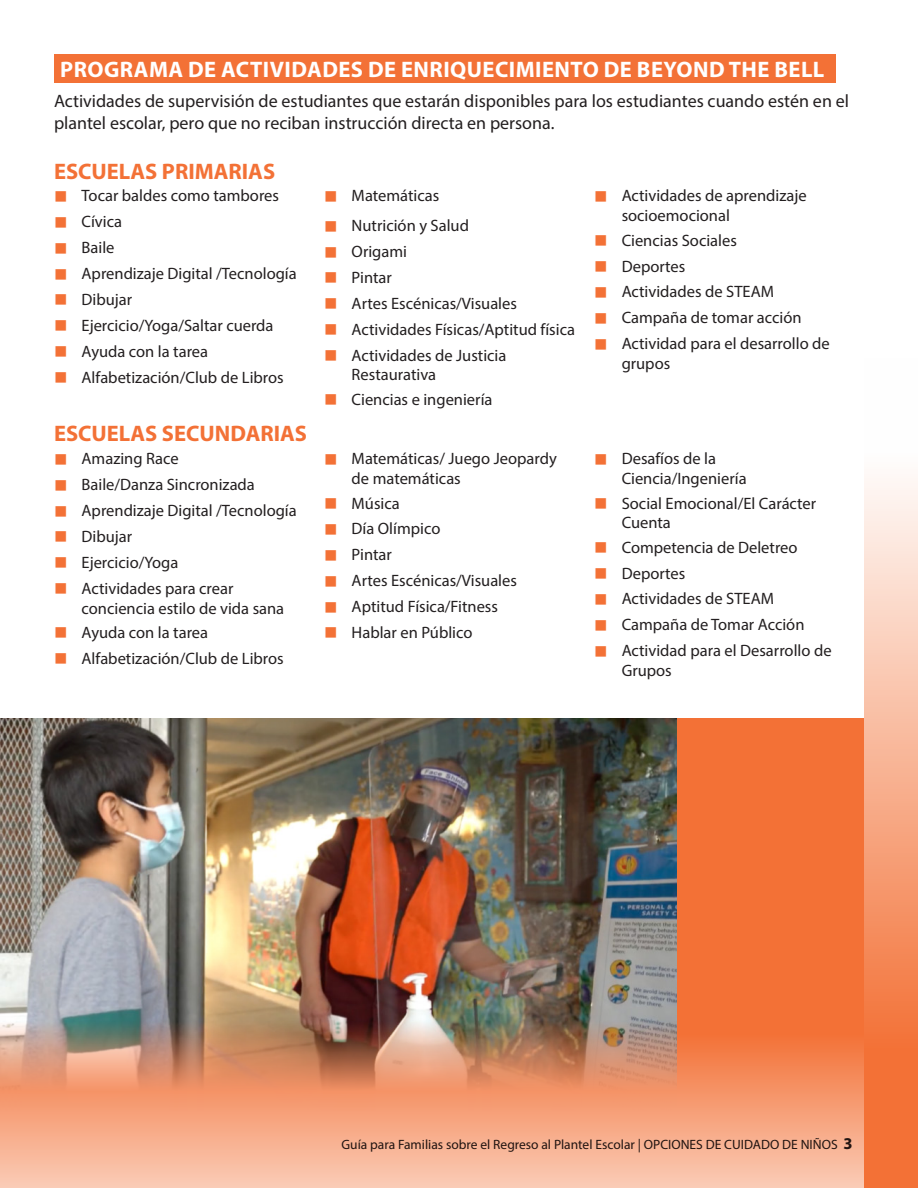
<style>
.page{position:relative;width:918px;height:1188px;background:#fff}
.page>*{position:absolute;margin:0;border:0;box-sizing:border-box;transform-origin:0 0}
.t1{font:700 22.5px "Myriad Pro";letter-spacing:.02em;color:#fff}
.t2{font:700 22.5px "Myriad Pro";color:#f37136}
.t3{font:18px/21.6px "Myriad Pro";color:#231f20}
.t4{font:18px "Wingdings";color:#f37136}
.t5{font:16.5px/19.8px "Myriad Pro";color:#231f20}
.t6{font:13.5px "Myriad Pro";color:#231f20}
.s1{font-weight:700;font-size:16.5px}
</style>
<div class="page">
<svg style="left:864px;top:478px;width:54px;height:710px;background:#f7a782"></svg>
<div style="left:54px;top:54px;width:782px;height:29px;background:#f37136"></div>
<svg style="left:0;top:718px;width:864px;height:470px;background:#f38e60"></svg>
<img style="left:0;top:718px;width:676px;height:434px">
<p class="t1" style="left:60px;top:55px;width:766px">PROGRAMA DE ACTIVIDADES DE ENRIQUECIMIENTO DE BEYOND THE BELL</p>
<p class="t3" style="left:54px;top:90px;width:797px">Actividades de supervisión de estudiantes que estarán disponibles para los estudiantes cuando estén en el plantel escolar, pero que no reciban instrucción directa en persona.</p>
<p class="t2" style="left:54px;top:156px;width:223px">ESCUELAS PRIMARIAS</p>
<p class="t4" style="left:54px;top:187px;width:15px">■</p>
<p class="t5" style="left:82px;top:186px;width:199px">Tocar baldes como tambores</p>
<p class="t4" style="left:54px;top:213px;width:15px">■</p>
<p class="t5" style="left:82px;top:212px;width:42px">Cívica</p>
<p class="t4" style="left:54px;top:239px;width:15px">■</p>
<p class="t5" style="left:82px;top:238px;width:34px">Baile</p>
<p class="t4" style="left:54px;top:264px;width:15px">■</p>
<p class="t5" style="left:82px;top:263px;width:217px">Aprendizaje Digital /Tecnología</p>
<p class="t4" style="left:54px;top:290px;width:15px">■</p>
<p class="t5" style="left:82px;top:289px;width:52px">Dibujar</p>
<p class="t4" style="left:54px;top:316px;width:15px">■</p>
<p class="t5" style="left:82px;top:315px;width:193px">Ejercicio/Yoga/Saltar cuerda</p>
<p class="t4" style="left:54px;top:342px;width:15px">■</p>
<p class="t5" style="left:82px;top:341px;width:128px">Ayuda con la tarea</p>
<p class="t4" style="left:54px;top:368px;width:15px">■</p>
<p class="t5" style="left:82px;top:367px;width:204px">Alfabetización/Club de Libros</p>
<p class="t4" style="left:594px;top:187px;width:15px">■</p>
<p class="t5" style="left:622px;top:186px;width:187px">Actividades de aprendizaje socioemocional</p>
<p class="t4" style="left:594px;top:231px;width:15px">■</p>
<p class="t5" style="left:622px;top:230px;width:117px">Ciencias Sociales</p>
<p class="t4" style="left:594px;top:257px;width:15px">■</p>
<p class="t5" style="left:622px;top:256px;width:65px">Deportes</p>
<p class="t4" style="left:594px;top:283px;width:15px">■</p>
<p class="t5" style="left:622px;top:282px;width:154px">Actividades de STEAM</p>
<p class="t4" style="left:594px;top:309px;width:15px">■</p>
<p class="t5" style="left:622px;top:308px;width:181px">Campaña de tomar acción</p>
<p class="t4" style="left:594px;top:334px;width:15px">■</p>
<p class="t5" style="left:622px;top:333px;width:210px">Actividad para el desarrollo de grupos</p>
<p class="t4" style="left:324px;top:187px;width:15px">■</p>
<p class="t5" style="left:352px;top:186px;width:89px">Matemáticas</p>
<p class="t4" style="left:324px;top:216px;width:15px">■</p>
<p class="t5" style="left:352px;top:215px;width:119px">Nutrición y Salud</p>
<p class="t4" style="left:324px;top:242px;width:15px">■</p>
<p class="t5" style="left:352px;top:241px;width:57px">Origami</p>
<p class="t4" style="left:324px;top:268px;width:15px">■</p>
<p class="t5" style="left:352px;top:267px;width:42px">Pintar</p>
<p class="t4" style="left:324px;top:294px;width:15px">■</p>
<p class="t5" style="left:352px;top:293px;width:167px">Artes Escénicas/Visuales</p>
<p class="t4" style="left:324px;top:320px;width:15px">■</p>
<p class="t5" style="left:352px;top:319px;width:225px">Actividades Físicas/Aptitud física</p>
<p class="t4" style="left:324px;top:346px;width:15px">■</p>
<p class="t5" style="left:352px;top:345px;width:156px">Actividades de Justicia<br>Restaurativa</p>
<p class="t4" style="left:324px;top:390px;width:15px">■</p>
<p class="t5" style="left:352px;top:389px;width:142px">Ciencias e ingeniería</p>
<p class="t2" style="left:54px;top:419px;width:255px">ESCUELAS SECUNDARIAS</p>
<p class="t4" style="left:54px;top:450px;width:15px">■</p>
<p class="t5" style="left:82px;top:449px;width:99px">Amazing Race</p>
<p class="t4" style="left:54px;top:476px;width:15px">■</p>
<p class="t5" style="left:82px;top:475px;width:175px">Baile/Danza Sincronizada</p>
<p class="t4" style="left:54px;top:501px;width:15px">■</p>
<p class="t5" style="left:82px;top:500px;width:217px">Aprendizaje Digital /Tecnología</p>
<p class="t4" style="left:54px;top:527px;width:15px">■</p>
<p class="t5" style="left:82px;top:526px;width:52px">Dibujar</p>
<p class="t4" style="left:54px;top:553px;width:15px">■</p>
<p class="t5" style="left:82px;top:552px;width:98px">Ejercicio/Yoga</p>
<p class="t4" style="left:54px;top:579px;width:15px">■</p>
<p class="t5" style="left:82px;top:578px;width:204px">Actividades para crear conciencia estilo de vida sana</p>
<p class="t4" style="left:54px;top:623px;width:15px">■</p>
<p class="t5" style="left:82px;top:622px;width:128px">Ayuda con la tarea</p>
<p class="t4" style="left:54px;top:649px;width:15px">■</p>
<p class="t5" style="left:82px;top:648px;width:204px">Alfabetización/Club de Libros</p>
<p class="t4" style="left:324px;top:450px;width:15px">■</p>
<p class="t5" style="left:352px;top:449px;width:207px">Matemáticas/ Juego Jeopardy de matemáticas</p>
<p class="t4" style="left:324px;top:494px;width:15px">■</p>
<p class="t5" style="left:352px;top:493px;width:50px">Música</p>
<p class="t4" style="left:324px;top:520px;width:15px">■</p>
<p class="t5" style="left:352px;top:519px;width:90px">Día Olímpico</p>
<p class="t4" style="left:324px;top:546px;width:15px">■</p>
<p class="t5" style="left:352px;top:545px;width:42px">Pintar</p>
<p class="t4" style="left:324px;top:571px;width:15px">■</p>
<p class="t5" style="left:352px;top:570px;width:167px">Artes Escénicas/Visuales</p>
<p class="t4" style="left:324px;top:597px;width:15px">■</p>
<p class="t5" style="left:352px;top:596px;width:148px">Aptitud Física/Fitness</p>
<p class="t4" style="left:324px;top:623px;width:15px">■</p>
<p class="t5" style="left:352px;top:622px;width:122px">Hablar en Público</p>
<p class="t4" style="left:594px;top:450px;width:15px">■</p>
<p class="t5" style="left:622px;top:449px;width:126px">Desafíos de la<br>Ciencia/Ingeniería</p>
<p class="t4" style="left:594px;top:494px;width:15px">■</p>
<p class="t5" style="left:622px;top:493px;width:196px">Social Emocional/El Carácter<br>Cuenta</p>
<p class="t4" style="left:594px;top:538px;width:15px">■</p>
<p class="t5" style="left:622px;top:537px;width:177px">Competencia de Deletreo</p>
<p class="t4" style="left:594px;top:564px;width:15px">■</p>
<p class="t5" style="left:622px;top:563px;width:65px">Deportes</p>
<p class="t4" style="left:594px;top:590px;width:15px">■</p>
<p class="t5" style="left:622px;top:589px;width:154px">Actividades de STEAM</p>
<p class="t4" style="left:594px;top:616px;width:15px">■</p>
<p class="t5" style="left:622px;top:615px;width:184px">Campaña de Tomar Acción</p>
<p class="t4" style="left:594px;top:642px;width:15px">■</p>
<p class="t5" style="left:622px;top:641px;width:211px">Actividad para el Desarrollo de<br>Grupos</p>
<p class="t6" style="left:342px;top:1136px;width:513px">Guía para Familias sobre el Regreso al Plantel Escolar | OPCIONES DE CUIDADO DE NIÑOS <span class="s1">3</span></p>
</div>
